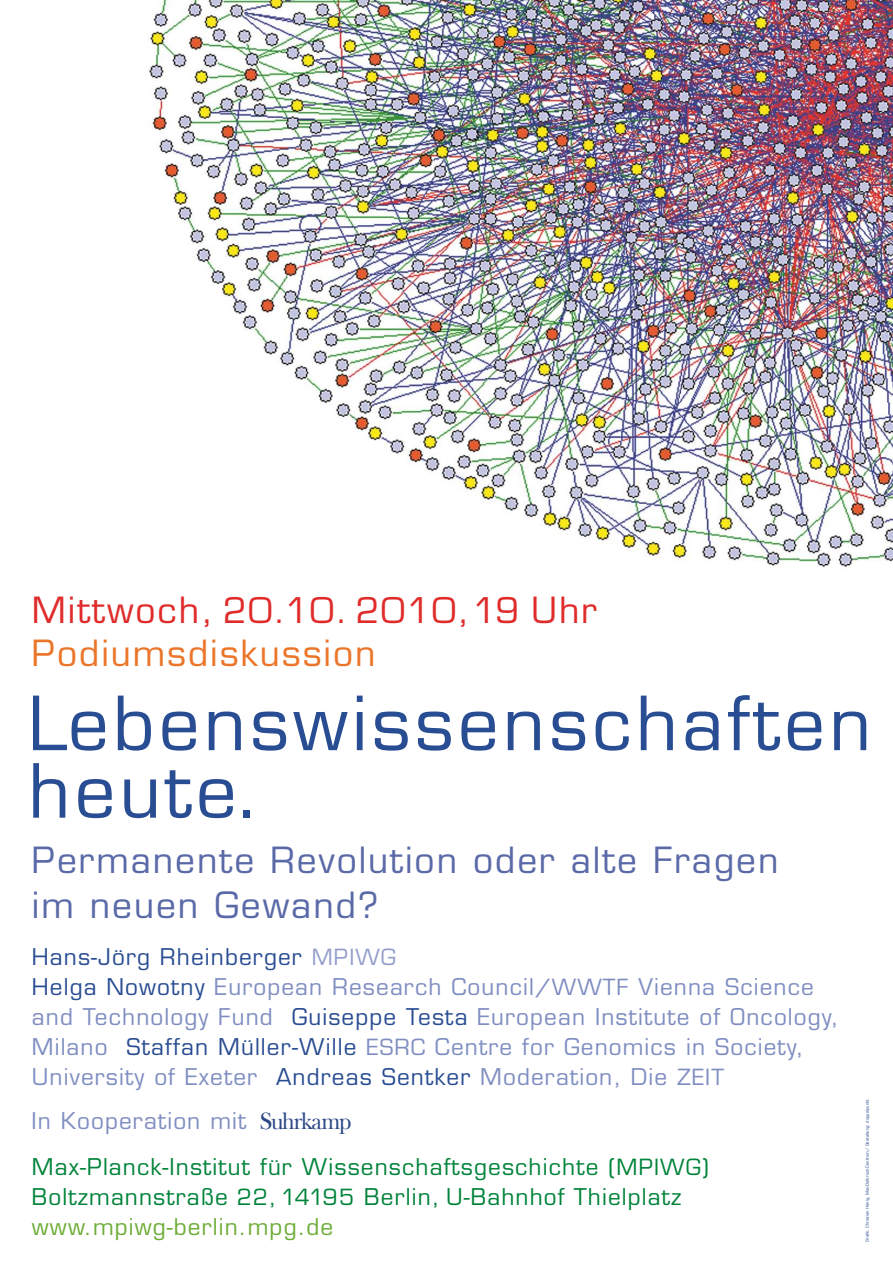
<style>
.page{position:relative;width:893px;height:1263px;background:#fff}
.page>*{position:absolute;margin:0;border:0;box-sizing:border-box;transform-origin:0 0}
.t1{font:72.75px/67.5px "Eurostile";letter-spacing:.055em;color:#294d93}
.t2{font:35.25px/45px "Eurostile";letter-spacing:.055em;color:#5a69a7}
.t3{font:35.25px "Eurostile";letter-spacing:.055em;color:#eb7529}
.t4{font:34.5px "Eurostile";letter-spacing:.05em;color:#df2b2a}
.t5{font:22.5px/30px "Eurostile";letter-spacing:.05em;color:#7f8dc1}
.t6{font:22.5px/30px "Eurostile";letter-spacing:.05em;color:#00833a}
.t7{font:4.12px "Eurostile";color:#294d93}
.s1{font-size:35.25px}
.s2{color:#294d93}
.s3{font-size:21.75px;color:#949ecb}
.s4{font-size:21.75px}
.s5{font-family:"Frys Baskerville BT";font-size:24px;color:#2d4987}
.s6{color:#6dad37}
</style>
<div class="page">
<img style="left:147px;top:0;width:746px;height:567px">
<h3 class="t4" style="left:32px;top:590px;width:567px"><span class="s1">Mittwoch,</span> 20.10. 2010,19 <span class="s1">Uhr</span></h3>
<h2 class="t3" style="left:32px;top:632px;width:345px">Podiumsdiskussion</h2>
<h1 class="t1" style="left:28px;top:690px;width:845px">Lebenswissenschaften heute.</h1>
<h2 class="t2" style="left:32px;top:838px;width:748px">Permanente Revolution oder alte Fragen im neuen Gewand?</h2>
<p class="t5" style="left:32px;top:941px;width:808px"><span class="s2">Hans-Jörg Rheinberger</span> <span class="s3">MPIWG<br></span><span class="s2">Helga Nowotny</span> European Research Council<span class="s4">/WWTF</span> Vienna Science and Technology Fund <span class="s2">Guiseppe Testa</span> European Institute of Oncology, Milano <span class="s2">Staffan Müller-Wille</span> <span class="s4">ESRC</span> Centre for Genomics in Society, University of Exeter <span class="s2">Andreas Sentker</span> Moderation, Die <span class="s4">ZEIT</span></p>
<p class="t5" style="left:32px;top:1106px;width:322px">In Kooperation mit <span class="s5">Suhrkamp</span></p>
<p class="t6" style="left:32px;top:1151px;width:679px">Max-Planck-Institut für Wissenschaftsgeschichte (<span class="s4">MPIWG</span>)<br>Boltzmannstraße <span class="s4">22, 14195</span> Berlin, U-Bahnhof Thielplatz <span class="s6">www.mpiwg-berlin.mpg.de</span></p>
<p class="t7" style="left:865px;top:1242px;width:144px;rotate:-90deg">Grafik: Christian Hänig, Max-Delbrück-Centrum/ Gestaltung: doppelpunkt</p>
</div>
